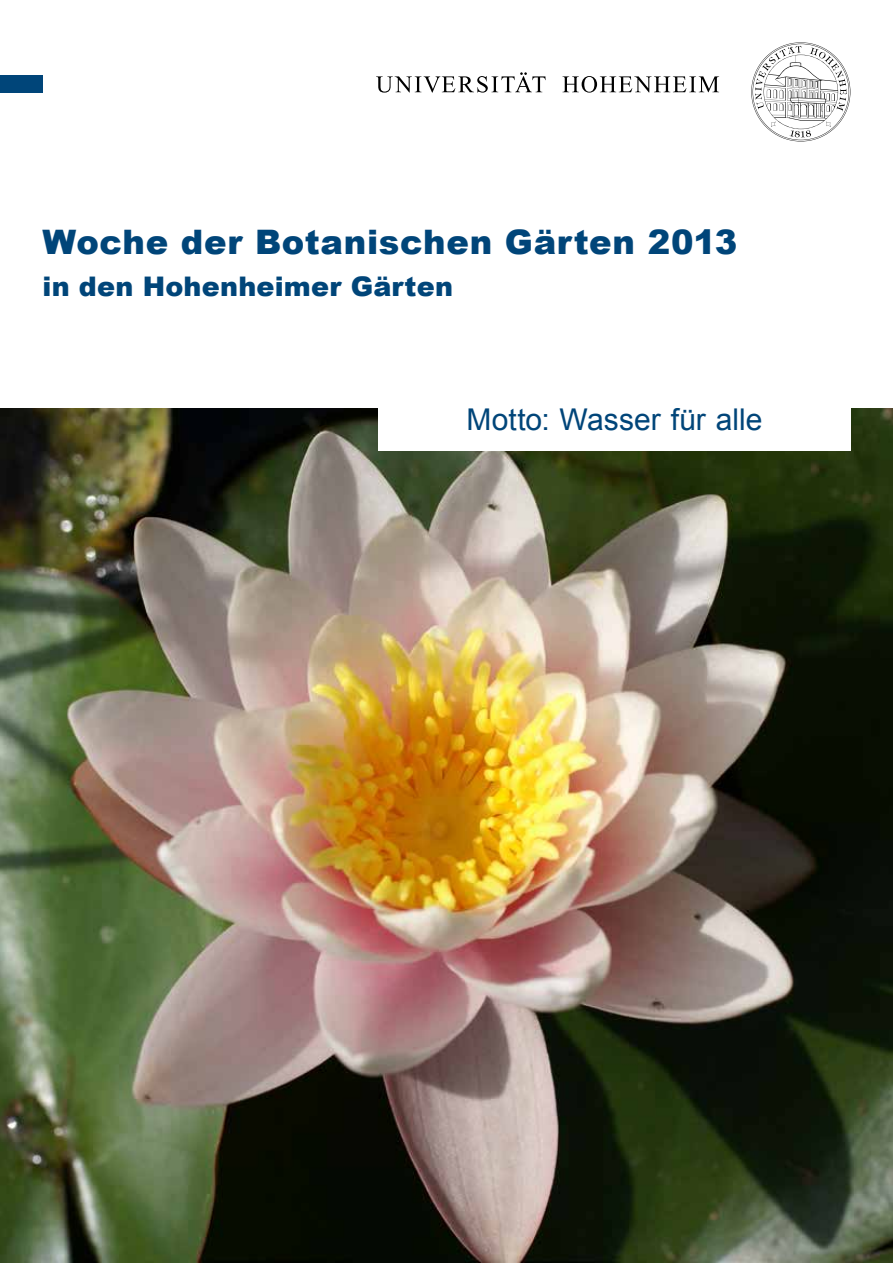
<style>
.page{position:relative;width:893px;height:1263px;background:#fff}
.page>*{position:absolute;margin:0;border:0;box-sizing:border-box;transform-origin:0 0}
.t1{font:900 33.75px "Arial";letter-spacing:.02em;color:#004579}
.t2{font:30px "Arial";color:#004579}
.t3{font:900 27px "Arial";letter-spacing:.005em;color:#004579}
</style>
<div class="page">
<img style="left:0;top:408px;width:893px;height:855px">
<div style="left:0;top:76px;width:43px;height:17px;background:#004579"></div>
<svg style="left:376px;top:72px;width:170px;height:21px"></svg>
<svg style="left:562px;top:76px;width:157px;height:17px"></svg>
<svg style="left:751px;top:42px;width:99px;height:99px"></svg>
<div style="left:378px;top:408px;width:472px;height:43px;background:#fff"></div>
<p class="t1" style="left:43px;top:217px;width:696px">Woche der Botanischen Gärten 2013</p>
<p class="t3" style="left:43px;top:267px;width:412px">in den Hohenheimer Gärten</p>
<p class="t2" style="left:466px;top:400px;width:298px">Motto: Wasser für alle</p>
</div>
